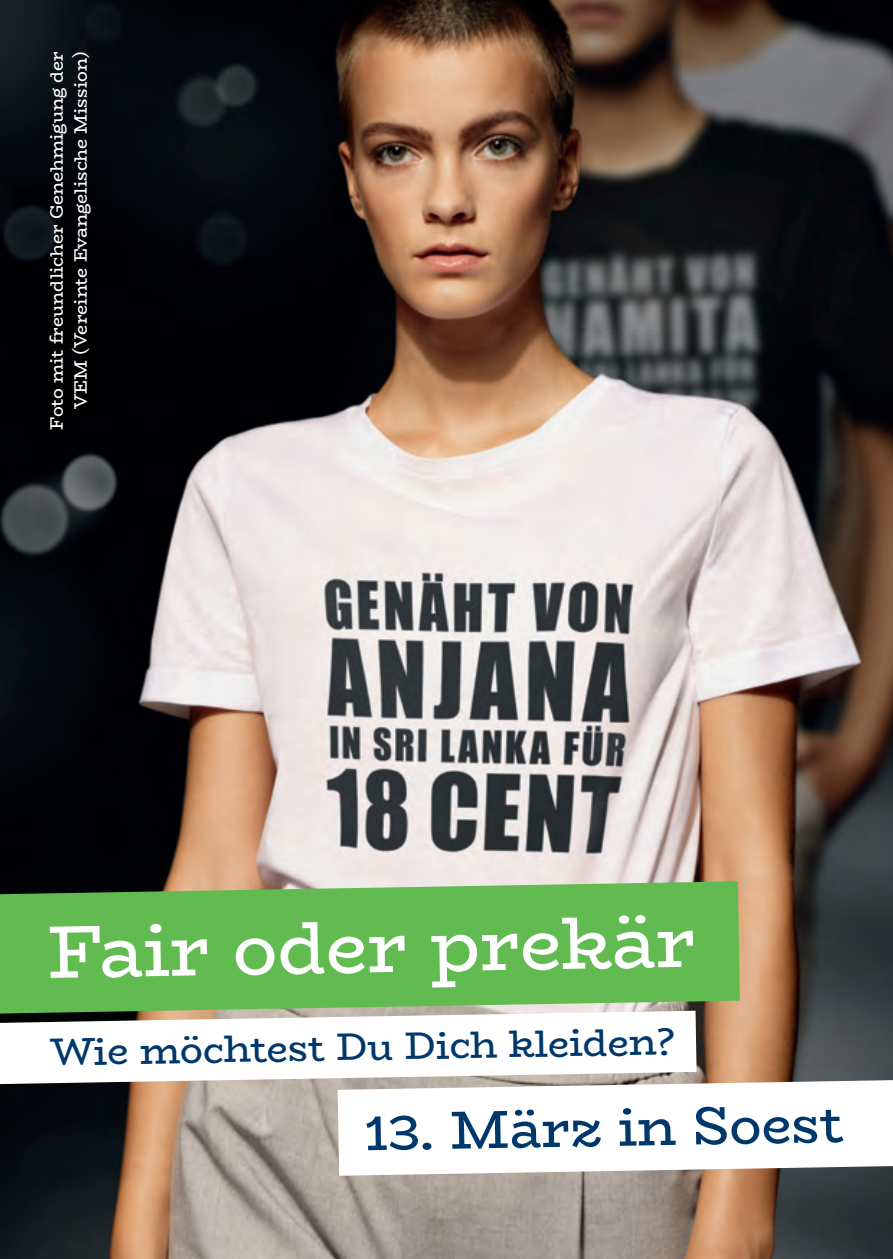
<style>
.page{position:relative;width:893px;height:1259px;background:#fff}
.page>*{position:absolute;margin:0;border:0;box-sizing:border-box;transform-origin:0 0}
.t1{font:74.4px "Bio Rhyme";color:#fff}
.t2{font:53.7px "Bio Rhyme";color:#01386b}
.t3{font:38.1px "Bio Rhyme";color:#01386b}
.t4{font:18px/24px "Bio Rhyme";letter-spacing:-.005em;color:#fff;text-align:right}
</style>
<div class="page">
<img style="left:0;top:0;width:893px;height:1259px">
<svg style="left:251px;top:1033px;width:642px;height:187px"></svg>
<svg style="left:0;top:1078px;width:758px;height:38px"></svg>
<svg style="left:0;top:819px;width:860px;height:259px"></svg>
<p class="t4" style="left:44px;top:429px;width:380px;rotate:-90deg">Foto mit freundlicher Genehmigung der<br>VEM (Vereinte Evangelische Mission)</p>
<h1 class="t1" style="left:47px;top:895px;width:651px;rotate:-1deg">Fair oder prekär</h1>
<h3 class="t3" style="left:50px;top:1022px;width:626px;rotate:-1deg">Wie möchtest Du Dich kleiden?</h3>
<h2 class="t2" style="left:363px;top:1090px;width:481px;rotate:-1deg">13. März in Soest</h2>
</div>
